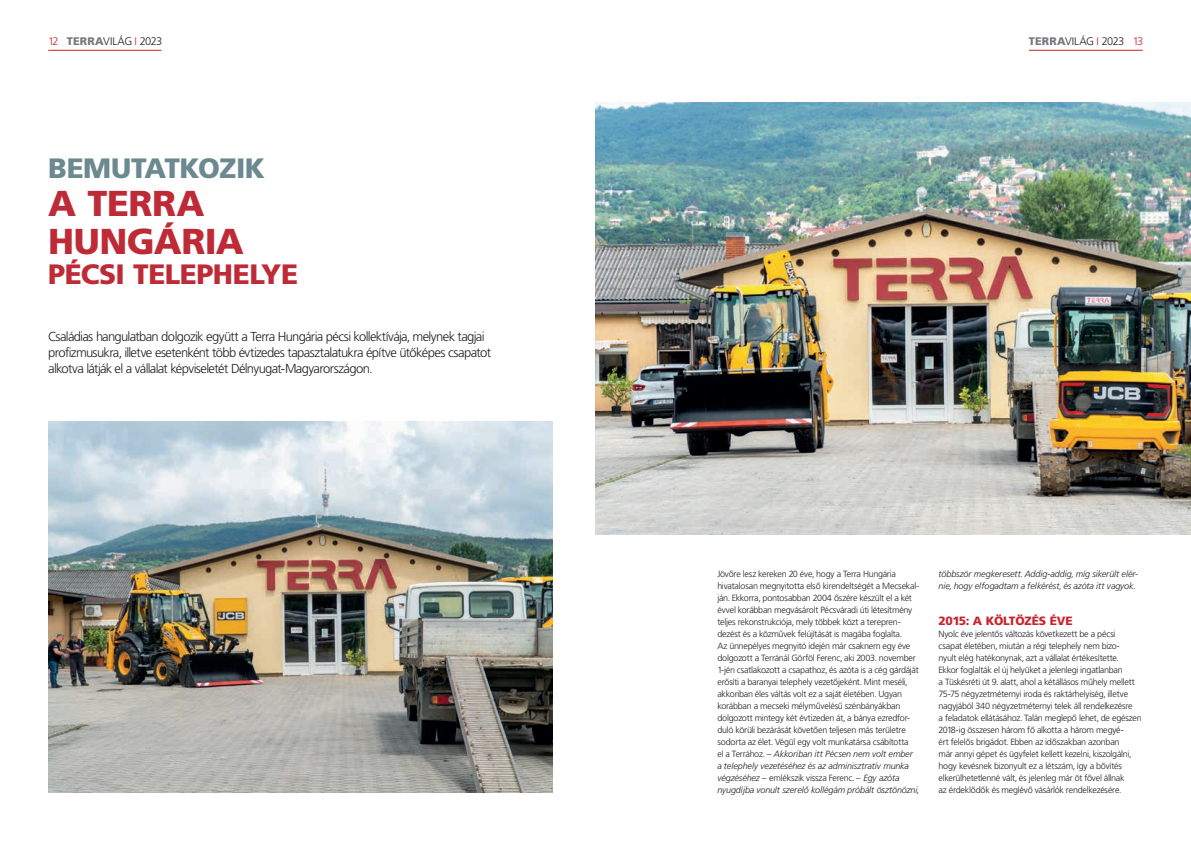
<style>
.page{position:relative;width:1191px;height:842px;background:#fff}
.page>*{position:absolute;margin:0;border:0;box-sizing:border-box;transform-origin:0 0}
.t1{font:900 36px/38px "Frutiger";color:#be2b36}
.t2{font:900 28px "Frutiger";color:#be2b36}
.t3{font:900 28px "Frutiger";letter-spacing:.005em;color:#6c8990}
.t4{font:300 13px/16px "Frutiger";letter-spacing:-.01em;color:#231f20}
.t5{font:900 12px "Frutiger";color:#c8242b}
.t6{font:300 11px "Frutiger";letter-spacing:.03em;color:#231f20}
.t7{font:300 9px/12px "Frutiger";letter-spacing:.01em;color:#231f20}
.t8{font:italic 300 9px/12px "Frutiger";letter-spacing:.005em;color:#231f20}
.s1{color:#c8242b}
.s2{font-weight:900;color:#76787b}
.s3{font-style:italic}
</style>
<div class="page">
<hr style="left:48px;top:50px;width:114px;height:1px;background:#c8242b">
<hr style="left:1029px;top:50px;width:113px;height:1px;background:#c8242b">
<img style="left:595px;top:103px;width:596px;height:432px">
<img style="left:48px;top:421px;width:505px;height:372px">
<p class="t6" style="left:48px;top:35px;width:115px"><span class="s1">12</span> <span class="s2">TERRA</span>VILÁG <span class="s1">I</span> 2023</p>
<p class="t6" style="left:1028px;top:35px;width:116px"><span class="s2">TERRA</span>VILÁG <span class="s1">I</span> 2023 <span class="s1">13</span></p>
<h2 class="t3" style="left:48px;top:151px;width:218px">BEMUTATKOZIK</h2>
<h1 class="t1" style="left:48px;top:184px;width:197px">A TERRA<br>HUNGÁRIA</h1>
<h2 class="t2" style="left:48px;top:257px;width:250px">PÉCSI TELEPHELYE</h2>
<p class="t4" style="left:48px;top:329px;width:444px">Családias hangulatban dolgozik együtt a Terra Hungária pécsi kollektívája, melynek tagjai profizmusukra, illetve esetenként több évtizedes tapasztalatukra építve ütőképes csapatot alkotva látják el a vállalat képviseletét Délnyugat-Magyarországon.</p>
<p class="t7" style="left:717px;top:568px;width:203px">Jövőre lesz kereken 20 éve, hogy a Terra Hungária hivatalosan megnyitotta első kirendeltségét a Mecsekal&shy;ján. Ekkorra, pontosabban 2004 őszére készült el a két évvel korábban megvásárolt Pécsváradi úti létesítmény teljes rekonstrukciója, mely többek közt a terepren&shy;dezést és a közművek felújítását is magába foglalta.<br>Az ünnepélyes megnyitó idején már csaknem egy éve dolgozott a Terránál Görföl Ferenc, aki 2003. november 1-jén csatlakozott a csapathoz, és azóta is a cég gárdáját erősíti a baranyai telephely vezetőjeként. Mint meséli, akkoriban éles váltás volt ez a saját életében. Ugyan korábban a mecseki mélyművelésű szénbányákban dolgozott mintegy két évtizeden át, a bánya ezredfor&shy;duló körüli bezárását követően teljesen más területre sodorta az élet. Végül egy volt munkatársa csábította<br>el a Terrához. – <span class="s3">Akkoriban itt Pécsen nem volt ember a telephely vezetéséhez és az adminisztratív munka végzéséhez</span> – emlékszik vissza Ferenc. – <span class="s3">Egy azóta nyugdíjba vonult szerelő kollégám próbált ösztönözni,</span></p>
<p class="t8" style="left:938px;top:568px;width:201px">többször megkeresett. Addig-addig, míg sikerült elér&shy;nie, hogy elfogadtam a felkérést, és azóta itt vagyok.</p>
<h3 class="t5" style="left:938px;top:613px;width:135px">2015: A KÖLTÖZÉS ÉVE</h3>
<p class="t7" style="left:938px;top:628px;width:204px">Nyolc éve jelentős változás következett be a pécsi<br>csapat életében, miután a régi telephely nem bizo-<br>nyult elég hatékonynak, azt a vállalat értékesítette.<br>Ekkor foglalták el új helyüket a jelenlegi ingatlanban<br>a Tüskésréti út 9. alatt, ahol a kétállásos műhely mellett 75-75 négyzetméternyi iroda és raktárhelyiség, illetve nagyjából 340 négyzetméternyi telek áll rendelkezésre<br>a feladatok ellátásához. Talán meglepő lehet, de egészen 2018-ig összesen három fő alkotta a három megyé-<br>ért felelős brigádot. Ebben az időszakban azonban<br>már annyi gépet és ügyfelet kellett kezelni, kiszolgálni, hogy kevésnek bizonyult ez a létszám, így a bővítés elkerülhetetlenné vált, és jelenleg már öt fővel állnak<br>az érdeklődők és meglévő vásárlók rendelkezésére.</p>
</div>
